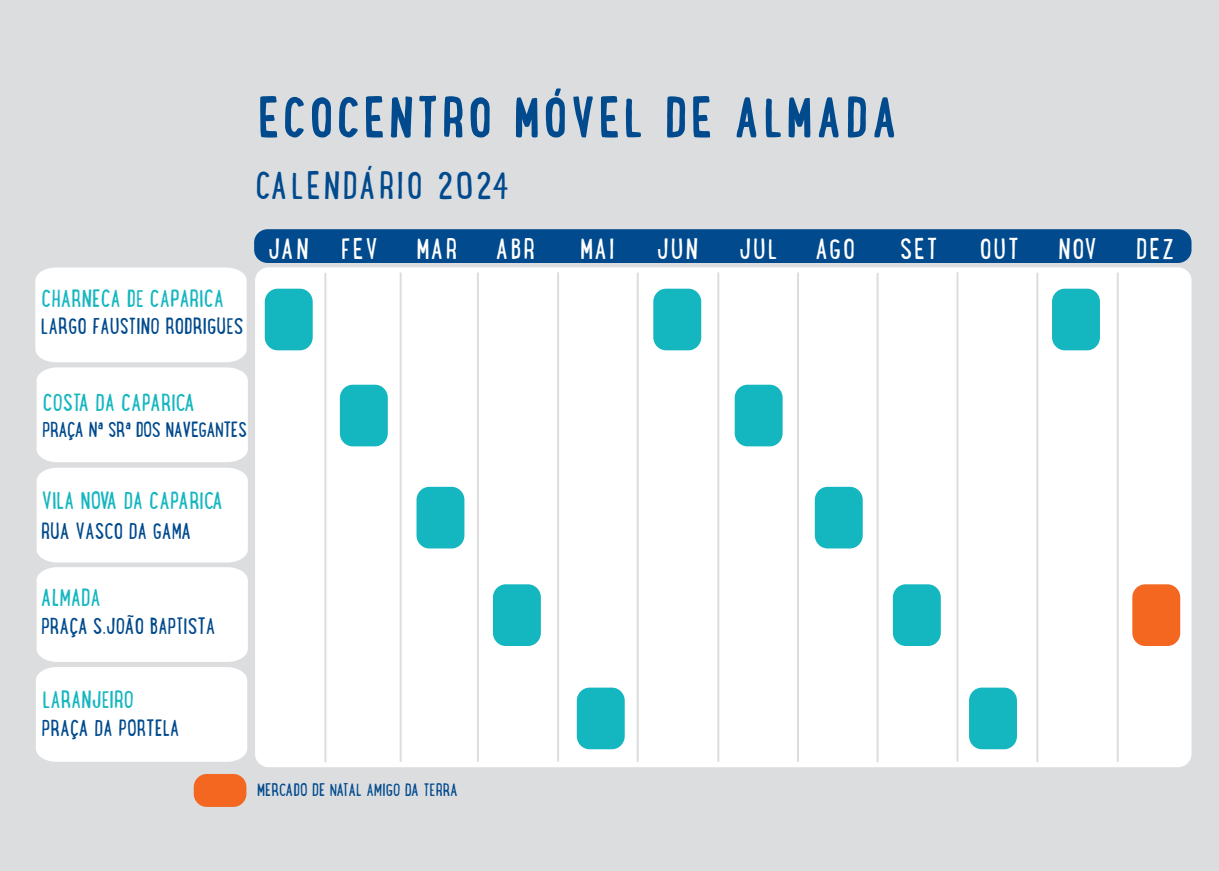
<style>
.page{position:relative;width:1219px;height:871px;background:#fff}
.page>*{position:absolute;margin:0;border:0;box-sizing:border-box;transform-origin:0 0}
.t1{font:700 50.5px "Lunch Box";letter-spacing:.075em;color:#004a8d}
.t2{font:34.2px "Lunch Box";letter-spacing:.075em;color:#004a8d}
.t3{font:25.7px "Lunch Box";letter-spacing:.075em;color:#fff}
.t4{font:21.6px "Lunch Box";color:#14b6c0}
.t5{font:20.2px "Lunch Box";color:#004a8d}
.t6{font:18.9px "Lunch Box";letter-spacing:-.025em;color:#004a8d}
.t7{font:15.7px "Lunch Box";color:#004a8d}
</style>
<div class="page">
<div style="left:0;top:0;width:1219px;height:870px;background:#dcdddf"></div>
<div style="left:254px;top:229px;width:937px;height:34px;background:#004a8d;border-radius:13px"></div>
<div style="left:255px;top:267px;width:936px;height:500px;background:#fff;border-radius:13px"></div>
<div style="left:35px;top:267px;width:213px;height:494px;background:#fff"></div>
<div style="left:340px;top:384px;width:48px;height:62px;background:#14b6c0;border-radius:13px"></div>
<div style="left:416px;top:486px;width:48px;height:62px;background:#14b6c0;border-radius:13px"></div>
<div style="left:493px;top:584px;width:48px;height:61px;background:#14b6c0;border-radius:13px"></div>
<div style="left:577px;top:687px;width:48px;height:62px;background:#14b6c0;border-radius:13px"></div>
<div style="left:653px;top:288px;width:48px;height:62px;background:#14b6c0;border-radius:13px"></div>
<div style="left:735px;top:384px;width:48px;height:62px;background:#14b6c0;border-radius:13px"></div>
<div style="left:815px;top:486px;width:48px;height:62px;background:#14b6c0;border-radius:13px"></div>
<div style="left:893px;top:584px;width:48px;height:61px;background:#14b6c0;border-radius:13px"></div>
<div style="left:969px;top:687px;width:48px;height:62px;background:#14b6c0;border-radius:13px"></div>
<div style="left:1132px;top:584px;width:48px;height:61px;background:#f36721;border-radius:13px"></div>
<div style="left:194px;top:773px;width:52px;height:33px;background:#f36721;border-radius:13px"></div>
<hr style="left:400px;top:272px;width:2px;height:489px;background:#dcdddf">
<hr style="left:477px;top:272px;width:2px;height:489px;background:#dcdddf">
<hr style="left:557px;top:272px;width:2px;height:489px;background:#dcdddf">
<hr style="left:637px;top:272px;width:2px;height:489px;background:#dcdddf">
<hr style="left:717px;top:272px;width:2px;height:489px;background:#dcdddf">
<hr style="left:797px;top:272px;width:2px;height:489px;background:#dcdddf">
<hr style="left:877px;top:273px;width:2px;height:489px;background:#dcdddf">
<hr style="left:956px;top:272px;width:2px;height:489px;background:#dcdddf">
<hr style="left:1036px;top:272px;width:2px;height:489px;background:#dcdddf">
<hr style="left:1117px;top:272px;width:2px;height:489px;background:#dcdddf">
<div style="left:265px;top:288px;width:48px;height:62px;background:#14b6c0;border-radius:13px"></div>
<hr style="left:324px;top:273px;width:2px;height:489px;background:#dcdddf">
<div style="left:1052px;top:288px;width:48px;height:62px;background:#14b6c0;border-radius:13px"></div>
<p class="t4" style="left:42px;top:280px;width:184px">CHARNECA DE CAPARICA</p>
<p class="t5" style="left:41px;top:309px;width:204px">LARGO FAUSTINO RODRIGUES</p>
<h1 class="t1" style="left:258px;top:76px;width:641px">ECOCENTRO MÓVEL DE ALMADA</h1>
<h2 class="t2" style="left:255px;top:157px;width:255px">CALENDÁRIO 2024</h2>
<p class="t3" style="left:341px;top:227px;width:38px">FEV</p>
<p class="t3" style="left:416px;top:227px;width:42px">MAR</p>
<p class="t3" style="left:497px;top:227px;width:40px">ABR</p>
<p class="t3" style="left:580px;top:227px;width:36px">MAI</p>
<p class="t3" style="left:657px;top:227px;width:43px">JUN</p>
<p class="t3" style="left:739px;top:227px;width:40px">JUL</p>
<p class="t3" style="left:816px;top:227px;width:40px">AGO</p>
<p class="t3" style="left:900px;top:227px;width:39px">SET</p>
<p class="t3" style="left:980px;top:227px;width:41px">OUT</p>
<p class="t3" style="left:1058px;top:227px;width:40px">NOV</p>
<p class="t3" style="left:1136px;top:227px;width:39px">DEZ</p>
<p class="t3" style="left:268px;top:227px;width:42px">JAN</p>
<p class="t4" style="left:43px;top:384px;width:154px">COSTA DA CAPARICA</p>
<p class="t6" style="left:42px;top:414px;width:206px">PRAÇA Nª SRª DOS NAVEGANTES</p>
<p class="t4" style="left:42px;top:482px;width:183px">VILA NOVA DA CAPARICA</p>
<p class="t5" style="left:41px;top:514px;width:152px">RUA VASCO DA GAMA</p>
<p class="t4" style="left:42px;top:579px;width:61px">ALMADA</p>
<p class="t5" style="left:41px;top:608px;width:176px">PRAÇA S.JOÃO BAPTISTA</p>
<p class="t4" style="left:42px;top:680px;width:93px">LARANJEIRO</p>
<p class="t5" style="left:42px;top:710px;width:139px">PRAÇA DA PORTELA</p>
<p class="t7" style="left:257px;top:776px;width:202px">MERCADO DE NATAL AMIGO DA TERRA</p>
</div>
